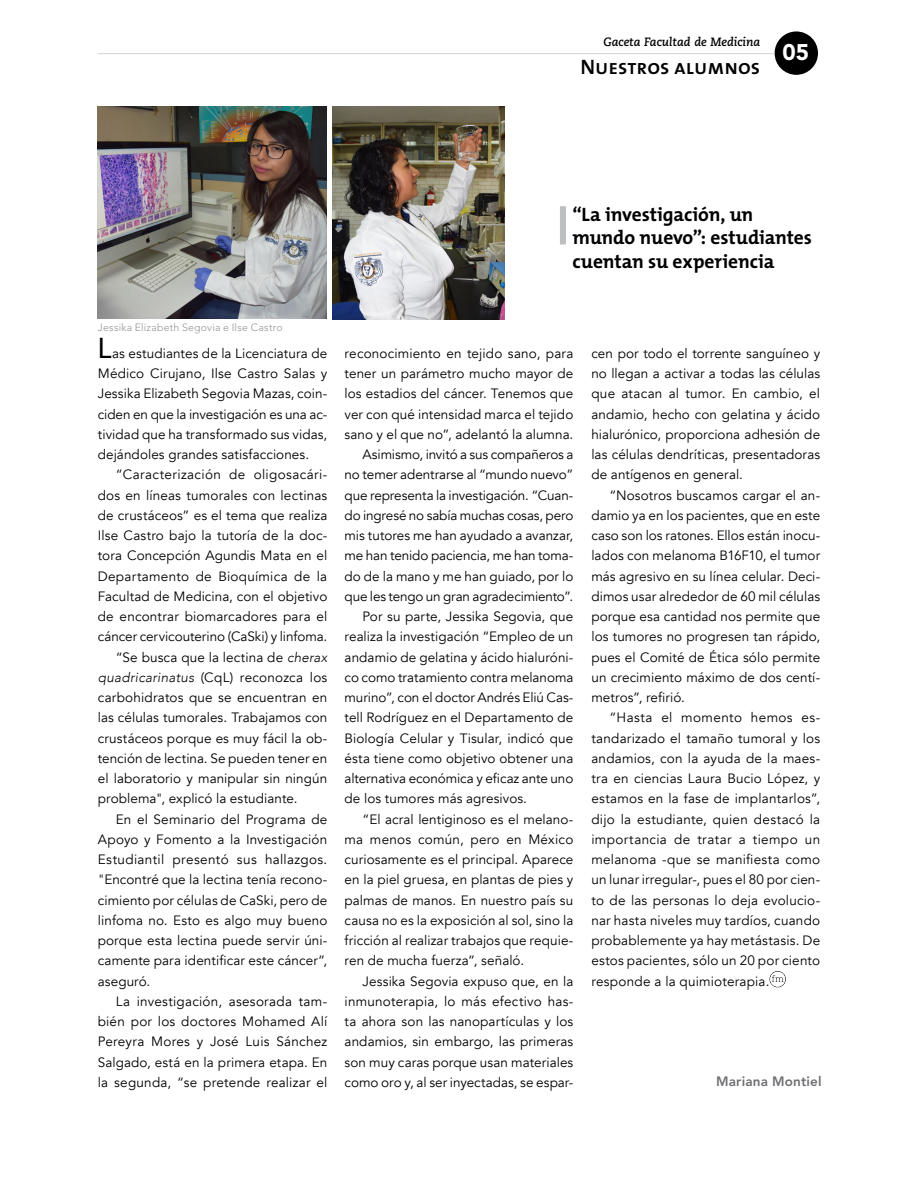
<style>
.page{position:relative;width:918px;height:1188px;background:#fff}
.page>*{position:absolute;margin:0;border:0;box-sizing:border-box;transform-origin:0 0}
.t1{font:30px "Myriad Pro";color:#000}
.t2{font:900 22.5px "Avenir LT Std";color:#fff}
.t3{font:21px "The Mix Semi Bold Caps";color:#000}
.t4{font:700 19.5px/23.4px "The Mix";letter-spacing:-.005em;color:#000}
.t5{font:13.5px/20.2px "Avenir";letter-spacing:.005em;color:#000;text-align:justify}
.t6{font:13.5px "Avenir";letter-spacing:.025em;color:#000}
.t7{font:800 13.5px "Avenir LT Std";letter-spacing:.015em;color:#6d6e71}
.t8{font:italic 700 12px "Caecilia LT Std";color:#000}
.t9{font:300 10.5px "Avenir LT Std";letter-spacing:.025em;color:#6d6e71}
.s1{font-weight:300;font-style:italic}
</style>
<div class="page">
<div style="left:560px;top:206px;width:6px;height:38px;background:#bcbec0"></div>
<svg style="left:769px;top:971px;width:17px;height:17px"></svg>
<img style="left:98px;top:106px;width:229px;height:212px">
<img style="left:332px;top:107px;width:172px;height:213px">
<div style="left:775px;top:31px;width:43px;height:44px;background:#000;border-radius:50%"></div>
<hr style="left:98px;top:53px;width:677px;height:1px;background:#d2d2d2">
<p class="t8" style="left:603px;top:35px;width:158px">Gaceta Facultad de Medicina</p>
<h3 class="t3" style="left:580px;top:49px;width:181px">Nuestros alumnos</h3>
<h2 class="t2" style="left:782px;top:39px;width:28px">05</h2>
<h3 class="t4" style="left:572px;top:202px;width:241px">“La investigación, un mundo nuevo”: estudiantes cuentan su experiencia</h3>
<p class="t9" style="left:98px;top:321px;width:186px">Jessika Elizabeth Segovia e Ilse Castro</p>
<h1 class="t1" style="left:98px;top:329px;width:16px">L</h1>
<p class="t5" style="left:98px;top:343px;width:231px;text-indent:14px">as estudiantes de la Licenciatura de Médico Cirujano, Ilse Castro Salas y Jessika Elizabeth Segovia Mazas, coin&shy;ciden en que la investigación es una ac&shy;tividad que ha transformado sus vidas, dejándoles grandes satisfacciones.</p>
<p class="t6" style="left:116px;top:467px;width:213px">“Caracterización de oligosacári-</p>
<p class="t5" style="left:98px;top:485px;width:231px">dos en líneas tumorales con lectinas</p>
<p class="t5" style="left:98px;top:505px;width:231px">de crustáceos” es el tema que realiza</p>
<p class="t5" style="left:98px;top:525px;width:231px">Ilse Castro bajo la tutoría de la doc-</p>
<p class="t5" style="left:98px;top:546px;width:231px">tora Concepción Agundis Mata en el</p>
<p class="t5" style="left:98px;top:566px;width:231px">Departamento de Bioquímica de la</p>
<p class="t5" style="left:98px;top:586px;width:231px">Facultad de Medicina, con el objetivo</p>
<p class="t5" style="left:98px;top:606px;width:231px">de encontrar biomarcadores para el</p>
<p class="t5" style="left:98px;top:627px;width:231px">cáncer cervicouterino (CaSki) y linfoma.</p>
<p class="t5" style="left:116px;top:647px;width:213px">“Se busca que la lectina de <span class="s1">cherax</span></p>
<p class="t5" style="left:98px;top:667px;width:231px"><span class="s1">quadricarinatus</span> (CqL) reconozca los</p>
<p class="t5" style="left:98px;top:687px;width:231px">carbohidratos que se encuentran en</p>
<p class="t5" style="left:98px;top:708px;width:231px">las células tumorales. Trabajamos con</p>
<p class="t5" style="left:98px;top:728px;width:231px">crustáceos porque es muy fácil la ob-</p>
<p class="t5" style="left:98px;top:748px;width:231px">tención de lectina. Se pueden tener en</p>
<p class="t5" style="left:98px;top:768px;width:231px">el laboratorio y manipular sin ningún</p>
<p class="t5" style="left:98px;top:789px;width:201px">problema", explicó la estudiante.</p>
<p class="t5" style="left:116px;top:809px;width:213px">En el Seminario del Programa de</p>
<p class="t5" style="left:98px;top:829px;width:231px">Apoyo y Fomento a la Investigación</p>
<p class="t6" style="left:98px;top:851px;width:231px">Estudiantil presentó sus hallazgos.</p>
<p class="t5" style="left:98px;top:870px;width:231px">"Encontré que la lectina tenía recono-</p>
<p class="t5" style="left:98px;top:890px;width:231px">cimiento por células de CaSki, pero de</p>
<p class="t5" style="left:98px;top:910px;width:231px">linfoma no. Esto es algo muy bueno</p>
<p class="t5" style="left:98px;top:930px;width:231px">porque esta lectina puede servir úni-</p>
<p class="t5" style="left:98px;top:951px;width:231px">camente para identificar este cáncer”,</p>
<p class="t5" style="left:98px;top:971px;width:54px">aseguró.</p>
<p class="t5" style="left:116px;top:991px;width:213px">La investigación, asesorada tam-</p>
<p class="t5" style="left:98px;top:1011px;width:231px">bién por los doctores Mohamed Alí</p>
<p class="t5" style="left:98px;top:1032px;width:231px">Pereyra Mores y José Luis Sánchez</p>
<p class="t5" style="left:98px;top:1052px;width:231px">Salgado, está en la primera etapa. En</p>
<p class="t5" style="left:98px;top:1072px;width:231px">la segunda, “se pretende realizar el</p>
<p class="t5" style="left:345px;top:343px;width:230px">reconocimiento en tejido sano, para</p>
<p class="t5" style="left:345px;top:363px;width:230px">tener un parámetro mucho mayor de</p>
<p class="t5" style="left:345px;top:384px;width:230px">los estadios del cáncer. Tenemos que</p>
<p class="t5" style="left:345px;top:404px;width:230px">ver con qué intensidad marca el tejido</p>
<p class="t5" style="left:345px;top:424px;width:230px">sano y el que no”, adelantó la alumna.</p>
<p class="t5" style="left:363px;top:444px;width:212px">Asimismo, invitó a sus compañeros a</p>
<p class="t5" style="left:345px;top:465px;width:230px">no temer adentrarse al “mundo nuevo”</p>
<p class="t5" style="left:345px;top:485px;width:230px">que representa la investigación. “Cuan-</p>
<p class="t5" style="left:345px;top:505px;width:230px">do ingresé no sabía muchas cosas, pero</p>
<p class="t5" style="left:345px;top:525px;width:230px">mis tutores me han ayudado a avanzar,</p>
<p class="t5" style="left:345px;top:546px;width:230px">me han tenido paciencia, me han toma-</p>
<p class="t5" style="left:345px;top:566px;width:230px">do de la mano y me han guiado, por lo</p>
<p class="t5" style="left:345px;top:586px;width:230px">que les tengo un gran agradecimiento”.</p>
<p class="t5" style="left:363px;top:606px;width:212px">Por su parte, Jessika Segovia, que</p>
<p class="t5" style="left:345px;top:627px;width:230px">realiza la investigación “Empleo de un</p>
<p class="t5" style="left:345px;top:647px;width:230px">andamio de gelatina y ácido hialuróni-</p>
<p class="t5" style="left:345px;top:667px;width:230px">co como tratamiento contra melanoma</p>
<p class="t5" style="left:345px;top:687px;width:230px">murino”, con el doctor Andrés Eliú Cas-</p>
<p class="t5" style="left:345px;top:708px;width:230px">tell Rodríguez en el Departamento de</p>
<p class="t5" style="left:345px;top:728px;width:230px">Biología Celular y Tisular, indicó que</p>
<p class="t5" style="left:345px;top:748px;width:230px">ésta tiene como objetivo obtener una</p>
<p class="t5" style="left:345px;top:768px;width:230px">alternativa económica y eficaz ante uno</p>
<p class="t5" style="left:345px;top:789px;width:184px">de los tumores más agresivos.</p>
<p class="t5" style="left:363px;top:809px;width:212px">“El acral lentiginoso es el melano-</p>
<p class="t5" style="left:345px;top:829px;width:230px">ma menos común, pero en México</p>
<p class="t5" style="left:345px;top:849px;width:230px">curiosamente es el principal. Aparece</p>
<p class="t5" style="left:345px;top:870px;width:230px">en la piel gruesa, en plantas de pies y</p>
<p class="t5" style="left:345px;top:890px;width:230px">palmas de manos. En nuestro país su</p>
<p class="t5" style="left:345px;top:910px;width:230px">causa no es la exposición al sol, sino la</p>
<p class="t5" style="left:345px;top:930px;width:230px">fricción al realizar trabajos que requie-</p>
<p class="t5" style="left:345px;top:951px;width:181px">ren de mucha fuerza”, señaló.</p>
<p class="t5" style="left:363px;top:971px;width:212px">Jessika Segovia expuso que, en la</p>
<p class="t5" style="left:345px;top:991px;width:230px">inmunoterapia, lo más efectivo has-</p>
<p class="t5" style="left:345px;top:1011px;width:230px">ta ahora son las nanopartículas y los</p>
<p class="t5" style="left:345px;top:1032px;width:230px">andamios, sin embargo, las primeras</p>
<p class="t5" style="left:345px;top:1052px;width:230px">son muy caras porque usan materiales</p>
<p class="t5" style="left:345px;top:1072px;width:230px">como oro y, al ser inyectadas, se espar-</p>
<p class="t7" style="left:716px;top:1074px;width:107px">Mariana Montiel</p>
<p class="t5" style="left:591px;top:343px;width:230px">cen por todo el torrente sanguíneo y no llegan a activar a todas las células que atacan al tumor. En cambio, el andamio, hecho con gelatina y ácido hialurónico, proporciona adhesión de las células dendríticas, presentadoras de antígenos en general.</p>
<p class="t5" style="left:591px;top:485px;width:230px;text-indent:18px">“Nosotros buscamos cargar el an&shy;damio ya en los pacientes, que en este caso son los ratones. Ellos están inocu&shy;lados con melanoma B16F10, el tumor más agresivo en su línea celular. Deci&shy;dimos usar alrededor de 60 mil células porque esa cantidad nos permite que los tumores no progresen tan rápido, pues el Comité de Ética sólo permite un crecimiento máximo de dos centí&shy;metros”, refirió.</p>
<p class="t5" style="left:591px;top:708px;width:230px;text-indent:18px">“Hasta el momento hemos es&shy;tandarizado el tamaño tumoral y los andamios, con la ayuda de la maes&shy;tra en ciencias Laura Bucio López, y estamos en la fase de implantarlos”, dijo la estudiante, quien destacó la importancia de tratar a tiempo un melanoma -que se manifiesta como un lunar irregular-, pues el 80 por cien&shy;to de las personas lo deja evolucio&shy;nar hasta niveles muy tardíos, cuando probablemente ya hay metástasis. De estos pacientes, sólo un 20 por ciento responde a la quimioterapia.</p>
</div>
